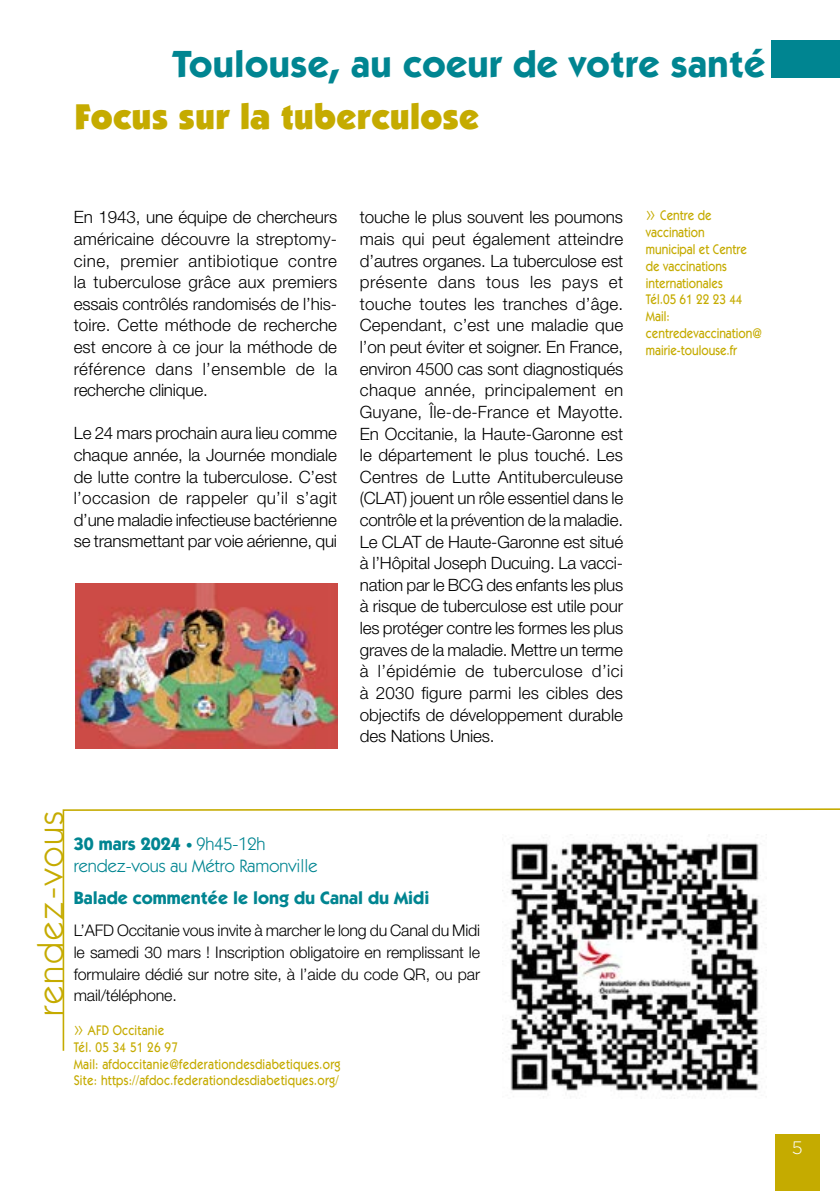
<style>
.page{position:relative;width:840px;height:1191px;background:#fff}
.page>*{position:absolute;margin:0;border:0;box-sizing:border-box;transform-origin:0 0}
.t1{font:700 38px "ITC Kabel Std";letter-spacing:.01em;color:#008591}
.t2{font:900 36px "ITC Kabel Std";letter-spacing:.01em;color:#c5ab00}
.t3{font:36px "ITC Kabel Std";letter-spacing:.06em;color:#c5ab00}
.t4{font:18px/21.6px "ITC Kabel Std";color:#008591}
.t5{font:700 18px "ITC Kabel Std";color:#008591}
.t6{font:300 18px "Gotham";color:#fff}
.t7{font:300 17px/21.6px "Helvetica Neue LT Std";letter-spacing:-.01em;color:#000;text-align:justify}
.t8{font:300 16px/21.6px "Helvetica Neue LT Std";letter-spacing:-.005em;color:#000;text-align:justify}
.t9{font:500 14px/16.8px "ITC Kabel Std";color:#c5ab00;scale:.85 1}
.t10{font:500 14px/16.8px "ITC Kabel Std";letter-spacing:.02em;color:#c5ab00;scale:.85 1}
.s1{font-family:"Gotham";font-weight:300;font-size:22px}
.s2{font-weight:700}
.s3{font-weight:700;font-size:14px}
</style>
<div class="page">
<svg style="left:62px;top:808px;width:777px;height:243px"></svg>
<div style="left:774px;top:1134px;width:45px;height:57px;background:#c5ab00"></div>
<div style="left:770px;top:40px;width:69px;height:37px;background:#008591"></div>
<img style="left:502px;top:835px;width:263px;height:262px">
<img style="left:75px;top:584px;width:262px;height:164px">
<h1 class="t1" style="left:172px;top:41px;width:594px">Toulouse, au coeur de votre santé</h1>
<h2 class="t2" style="left:74px;top:94px;width:406px">Focus sur la tuberculose</h2>
<p class="t7" style="left:74px;top:206px;width:265px">En 1943, une équipe de chercheurs américaine découvre la streptomy&shy;cine, premier antibiotique contre la tuberculose grâce aux premiers essais contrôlés randomisés de l’his&shy;toire. Cette méthode de recherche est encore à ce jour la méthode de référence dans l’ensemble de la recherche clinique.</p>
<p class="t7" style="left:74px;top:422px;width:265px">Le 24 mars prochain aura lieu comme chaque année, la Journée mondiale de lutte contre la tuberculose. C’est l’occasion de rappeler qu’il s’agit d’une maladie infectieuse bactérienne se transmettant par voie aérienne, qui</p>
<p class="t7" style="left:359px;top:206px;width:265px">touche le plus souvent les poumons mais qui peut également atteindre d’autres organes. La tuberculose est présente dans tous les pays et touche toutes les tranches d’âge.<br>Cependant, c’est une maladie que l’on peut éviter et soigner. En France, environ 4500 cas sont diagnostiqués chaque année, principalement en Guyane, Île-de-France et Mayotte.<br>En Occitanie, la Haute-Garonne est le département le plus touché. Les Centres de Lutte Antituberculeuse (CLAT) jouent un rôle essentiel dans le contrôle et la prévention de la maladie.<br>Le CLAT de Haute-Garonne est situé à l’Hôpital Joseph Ducuing. La vacci&shy;nation par le BCG des enfants les plus à risque de tuberculose est utile pour les protéger contre les formes les plus graves de la maladie. Mettre un terme à l’épidémie de tuberculose d’ici à 2030 figure parmi les cibles des objectifs de développement durable des Nations Unies.</p>
<p class="t9" style="left:645px;top:207px;width:138px"><span class="s1">»</span> Centre de vaccination<br>municipal et Centre de vaccinations internationales<br>Tél.05 61 22 23 44<br>Mail: centredevaccination@ mairie-toulouse.fr</p>
<h2 class="t3" style="left:30px;top:1016px;width:207px;rotate:-90deg">rendez-vous</h2>
<p class="t4" style="left:74px;top:833px;width:245px"><span class="s2">30 mars 2024</span> <span class="s3">•</span> 9h45-12h rendez-vous au Métro Ramonville</p>
<p class="t5" style="left:74px;top:887px;width:357px">Balade commentée le long du Canal du Midi</p>
<p class="t8" style="left:74px;top:919px;width:408px">L’AFD Occitanie vous invite à marcher le long du Canal du Midi le samedi 30 mars ! Inscription obligatoire en remplissant le formulaire dédié sur notre site, à l’aide du code QR, ou par mail/téléphone.</p>
<p class="t10" style="left:74px;top:1021px;width:315px"><span class="s1">»</span> AFD Occitanie<br>Tél. 05 34 51 26 97<br>Mail: afdoccitanie@federationdesdiabetiques.org Site: https://afdoc.federationdesdiabetiques.org/</p>
<p class="t6" style="left:791px;top:1136px;width:12px">5</p>
</div>
